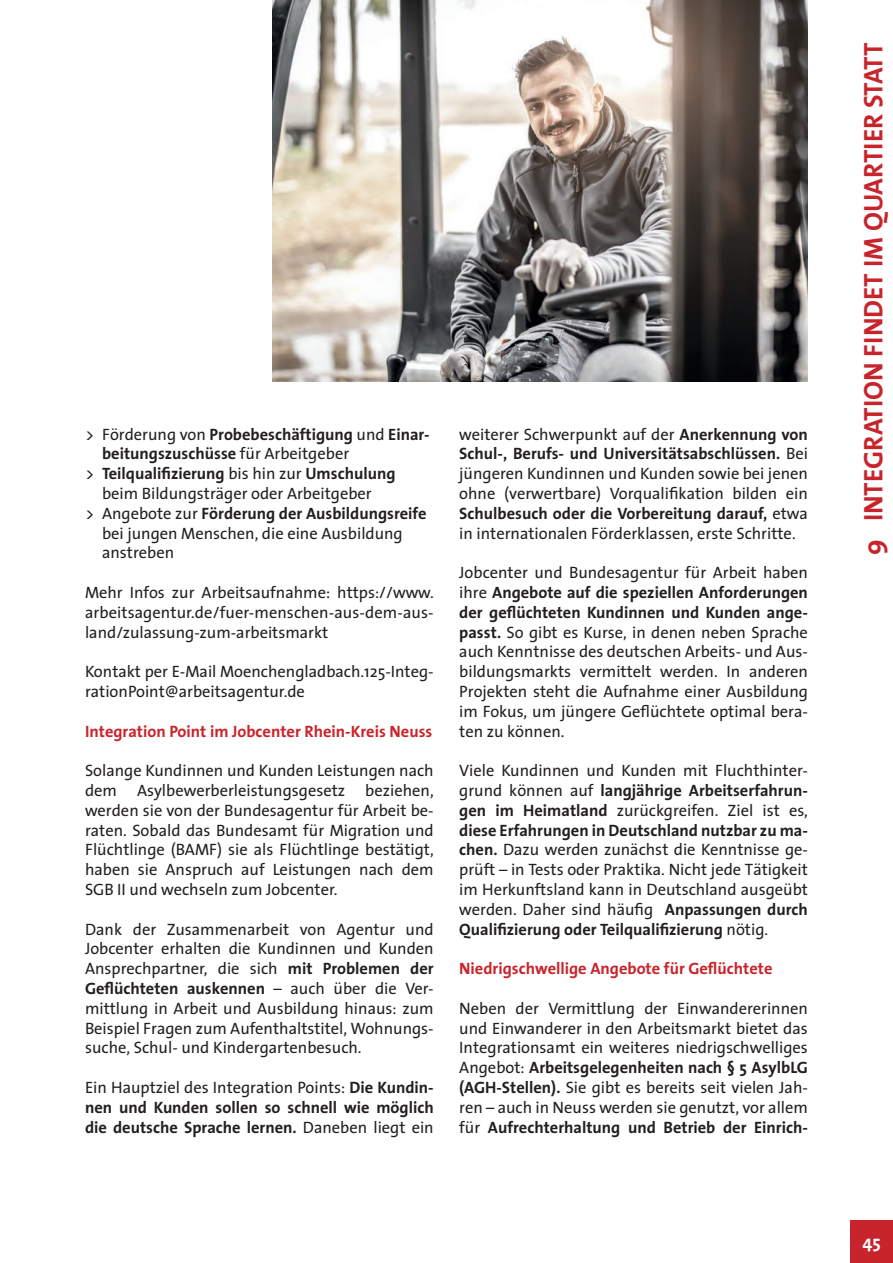
<style>
.page{position:relative;width:893px;height:1263px;background:#fff}
.page>*{position:absolute;margin:0;border:0;box-sizing:border-box;transform-origin:0 0}
.t1{font:700 27px "Thesis Sans";color:#c8242b}
.t2{font:700 18px "Thesis Sans";color:#fff}
.t3{font:16.5px/19.8px "Thesis Sans";color:#231f20;text-align:justify}
.t4{font:700 16.5px/19.8px "Thesis Sans";color:#231f20;text-align:justify}
.t5{font:700 16.5px "Thesis Sans";color:#c8242b}
.s1{font-weight:400}
.s2{font-weight:700}
</style>
<div class="page">
<img style="left:272px;top:0;width:536px;height:381px">
<div style="left:850px;top:1220px;width:43px;height:43px;background:#c8242b"></div>
<p class="t4" style="left:85px;top:425px;width:346px"><span class="s1">&gt; Förderung von</span> Probebeschäftigung <span class="s1">und</span> Einar-</p>
<p class="t4" style="left:102px;top:445px;width:249px">beitungszuschüsse <span class="s1">für Arbeitgeber</span></p>
<p class="t4" style="left:85px;top:464px;width:312px"><span class="s1">&gt;</span> Teilqualifizierung <span class="s1">bis hin zur</span> Umschulung</p>
<p class="t3" style="left:102px;top:484px;width:271px">beim Bildungsträger oder Arbeitgeber</p>
<p class="t4" style="left:85px;top:504px;width:343px"><span class="s1">&gt; Angebote zur</span> Förderung der Ausbildungsreife</p>
<p class="t3" style="left:102px;top:524px;width:302px">bei jungen Menschen, die eine Ausbildung</p>
<p class="t3" style="left:102px;top:544px;width:74px">anstreben</p>
<p class="t3" style="left:85px;top:583px;width:350px">Mehr Infos zur Arbeitsaufnahme: https://www. arbeitsagentur.de/fuer-menschen-aus-dem-aus&shy;land/zulassung-zum-arbeitsmarkt</p>
<p class="t3" style="left:85px;top:663px;width:350px">Kontakt per E-Mail Moenchengladbach.125-Integ&shy;rationPoint@arbeitsagentur.de</p>
<p class="t5" style="left:85px;top:722px;width:349px">Integration Point im Jobcenter Rhein-Kreis Neuss</p>
<p class="t3" style="left:85px;top:762px;width:350px">Solange Kundinnen und Kunden Leistungen nach dem Asylbewerberleistungsgesetz beziehen, werden sie von der Bundesagentur für Arbeit be&shy;raten. Sobald das Bundesamt für Migration und Flüchtlinge (BAMF) sie als Flüchtlinge bestätigt, haben sie Anspruch auf Leistungen nach dem SGB II und wechseln zum Jobcenter.</p>
<p class="t3" style="left:85px;top:920px;width:350px">Dank der Zusammenarbeit von Agentur und Jobcenter erhalten die Kundinnen und Kunden Ansprechpartner, die sich <span class="s2">mit Problemen der Geflüchteten auskennen</span> – auch über die Ver&shy;mittlung in Arbeit und Ausbildung hinaus: zum Beispiel Fragen zum Aufenthaltstitel, Wohnungs&shy;suche, Schul- und Kindergartenbesuch.</p>
<p class="t4" style="left:85px;top:1078px;width:350px"><span class="s1">Ein Hauptziel des Integration Points:</span> Die Kundin&shy;nen und Kunden sollen so schnell wie möglich die deutsche Sprache lernen. <span class="s1">Daneben liegt ein</span></p>
<p class="t3" style="left:459px;top:425px;width:350px">weiterer Schwerpunkt auf der <span class="s2">Anerkennung von Schul-, Berufs- und Universitätsabschlüssen.</span> Bei jüngeren Kundinnen und Kunden sowie bei jenen ohne (verwertbare) Vorqualifikation bilden ein <span class="s2">Schulbesuch oder die Vorbereitung darauf,</span> etwa in internationalen Förderklassen, erste Schritte.</p>
<p class="t3" style="left:459px;top:564px;width:350px">Jobcenter und Bundesagentur für Arbeit haben ihre <span class="s2">Angebote auf die speziellen Anforderungen der geflüchteten Kundinnen und Kunden ange&shy;passt.</span> So gibt es Kurse, in denen neben Sprache auch Kenntnisse des deutschen Arbeits- und Aus&shy;bildungsmarkts vermittelt werden. In anderen Projekten steht die Aufnahme einer Ausbildung im Fokus, um jüngere Geflüchtete optimal bera&shy;ten zu können.</p>
<p class="t3" style="left:459px;top:762px;width:350px">Viele Kundinnen und Kunden mit Fluchthinter&shy;grund können auf <span class="s2">langjährige Arbeitserfahrun&shy;gen im Heimatland</span> zurückgreifen. Ziel ist es, <span class="s2">diese Erfahrungen in Deutschland nutzbar zu ma&shy;chen.</span> Dazu werden zunächst die Kenntnisse ge&shy;prüft – in Tests oder Praktika. Nicht jede Tätigkeit im Herkunftsland kann in Deutschland ausgeübt werden. Daher sind häufig <span class="s2">Anpassungen durch Qualifizierung oder Teilqualifizierung</span> nötig.</p>
<p class="t5" style="left:459px;top:959px;width:315px">Niedrigschwellige Angebote für Geflüchtete</p>
<p class="t3" style="left:459px;top:999px;width:350px">Neben der Vermittlung der Einwandererinnen und Einwanderer in den Arbeitsmarkt bietet das Integrationsamt ein weiteres niedrigschwelliges Angebot: <span class="s2">Arbeitsgelegenheiten nach § 5 AsylbLG (AGH-Stellen).</span> Sie gibt es bereits seit vielen Jah&shy;ren – auch in Neuss werden sie genutzt, vor allem für <span class="s2">Aufrechterhaltung und Betrieb der Einrich-</span></p>
<h1 class="t1" style="left:858px;top:555px;width:514px;rotate:-90deg">9 INTEGRATION FINDET IM QUARTIER STATT</h1>
<p class="t2" style="left:863px;top:1232px;width:20px">45</p>
</div>
